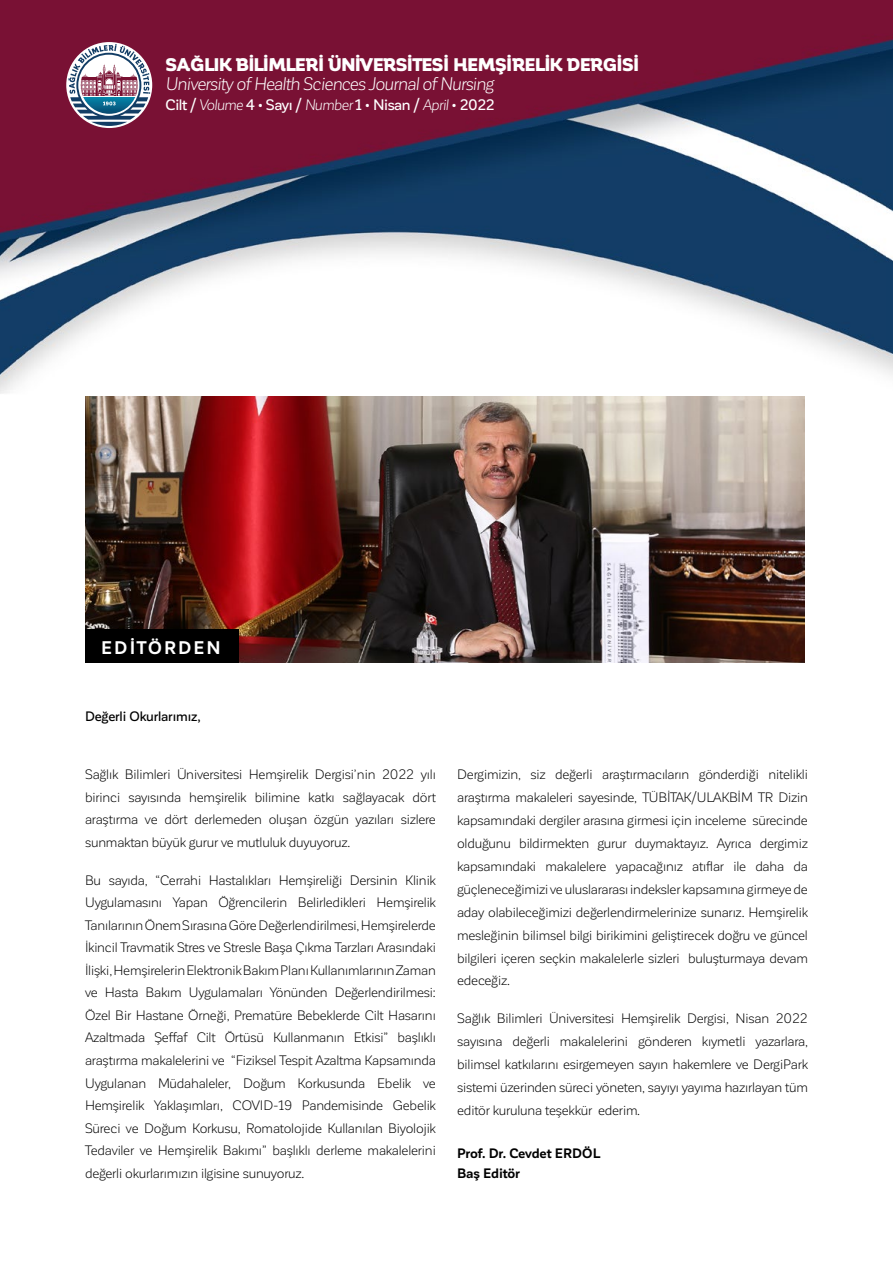
<style>
.page{position:relative;width:893px;height:1263px;background:#fff}
.page>*{position:absolute;margin:0;border:0;box-sizing:border-box;transform-origin:0 0}
.t1{font:900 18px "Corporative";letter-spacing:-.035em;color:#fff}
.t2{font:italic 18px "Corporative Sans";letter-spacing:-.035em;color:#fff}
.t3{font:700 18px "Corporative Sans";letter-spacing:.12em;color:#fff}
.t4{font:500 15px "Corporative Sans";letter-spacing:-.03em;color:#fff}
.t5{font:13.5px/22.5px "Corporative Sans";letter-spacing:-.015em;color:#000;text-align:justify}
.t6{font:700 13.5px/20px "Corporative Sans";letter-spacing:-.01em;color:#000}
.t7{font:500 13.5px "Corporative Sans";letter-spacing:-.01em;color:#000}
.s1{font-weight:400;font-style:italic}
</style>
<div class="page">
<img style="left:85px;top:396px;width:719px;height:267px">
<img style="left:0;top:0;width:893px;height:394px">
<svg style="left:68px;top:44px;width:82px;height:82px"></svg>
<div style="left:85px;top:630px;width:153px;height:33px;background:#000"></div>
<h1 class="t1" style="left:166px;top:54px;width:475px">SAĞLIK BİLİMLERİ ÜNİVERSİTESİ HEMŞİRELİK DERGİSİ</h1>
<h1 class="t2" style="left:166px;top:74px;width:330px">University of Health Sciences Journal of Nursing</h1>
<p class="t4" style="left:166px;top:96px;width:330px">Cilt / <span class="s1">Volume</span> 4 • Sayı / <span class="s1">Number</span> 1 • Nisan / <span class="s1">April</span> • 2022</p>
<h1 class="t3" style="left:101px;top:637px;width:121px">EDİTÖRDEN</h1>
<p class="t7" style="left:85px;top:709px;width:117px">Değerli Okurlarımız,</p>
<p class="t5" style="left:85px;top:763px;width:352px">Sağlık Bilimleri Üniversitesi Hemşirelik Dergisi’nin 2022 yılı birinci sayısında hemşirelik bilimine katkı sağlayacak dört araştırma ve dört derlemeden oluşan özgün yazıları sizlere sunmaktan büyük gurur ve mutluluk duyuyoruz.</p>
<p class="t5" style="left:85px;top:869px;width:352px">Bu sayıda, “Cerrahi Hastalıkları Hemşireliği Dersinin Klinik Uygulamasını Yapan Öğrencilerin Belirledikleri Hemşirelik Tanılarının Önem Sırasına Göre Değerlendirilmesi, Hemşirelerde İkincil Travmatik Stres ve Stresle Başa Çıkma Tarzları Arasındaki İlişki, Hemşirelerin Elektronik Bakım Planı Kullanımlarının Zaman ve Hasta Bakım Uygulamaları Yönünden Değerlendirilmesi:<br>Özel Bir Hastane Örneği, Prematüre Bebeklerde Cilt Hasarını Azaltmada Şeffaf Cilt Örtüsü Kullanmanın Etkisi” başlıklı araştırma makalelerini ve “Fiziksel Tespit Azaltma Kapsamında Uygulanan Müdahaleler, Doğum Korkusunda Ebelik ve Hemşirelik Yaklaşımları, COVID-19 Pandemisinde Gebelik Süreci ve Doğum Korkusu, Romatolojide Kullanılan Biyolojik Tedaviler ve Hemşirelik Bakımı” başlıklı derleme makalelerini değerli okurlarımızın ilgisine sunuyoruz.</p>
<p class="t5" style="left:457px;top:763px;width:352px;line-height:23px">Dergimizin, siz değerli araştırmacıların gönderdiği nitelikli araştırma makaleleri sayesinde, TÜBİTAK/ULAKBİM TR Dizin kapsamındaki dergiler arasına girmesi için inceleme sürecinde olduğunu bildirmekten gurur duymaktayız. Ayrıca dergimiz kapsamındaki makalelere yapacağınız atıflar ile daha da güçleneceğimizi ve uluslararası indeksler kapsamına girmeye de aday olabileceğimizi değerlendirmelerinize sunarız. Hemşirelik mesleğinin bilimsel bilgi birikimini geliştirecek doğru ve güncel bilgileri içeren seçkin makalelerle sizleri buluşturmaya devam edeceğiz.</p>
<p class="t5" style="left:457px;top:1007px;width:352px;line-height:23px">Sağlık Bilimleri Üniversitesi Hemşirelik Dergisi, Nisan 2022 sayısına değerli makalelerini gönderen kıymetli yazarlara, bilimsel katkılarını esirgemeyen sayın hakemlere ve DergiPark sistemi üzerinden süreci yöneten, sayıyı yayıma hazırlayan tüm editör kuruluna teşekkür ederim.</p>
<p class="t6" style="left:457px;top:1143px;width:145px">Prof. Dr. Cevdet ERDÖL<br>Baş Editör</p>
</div>
